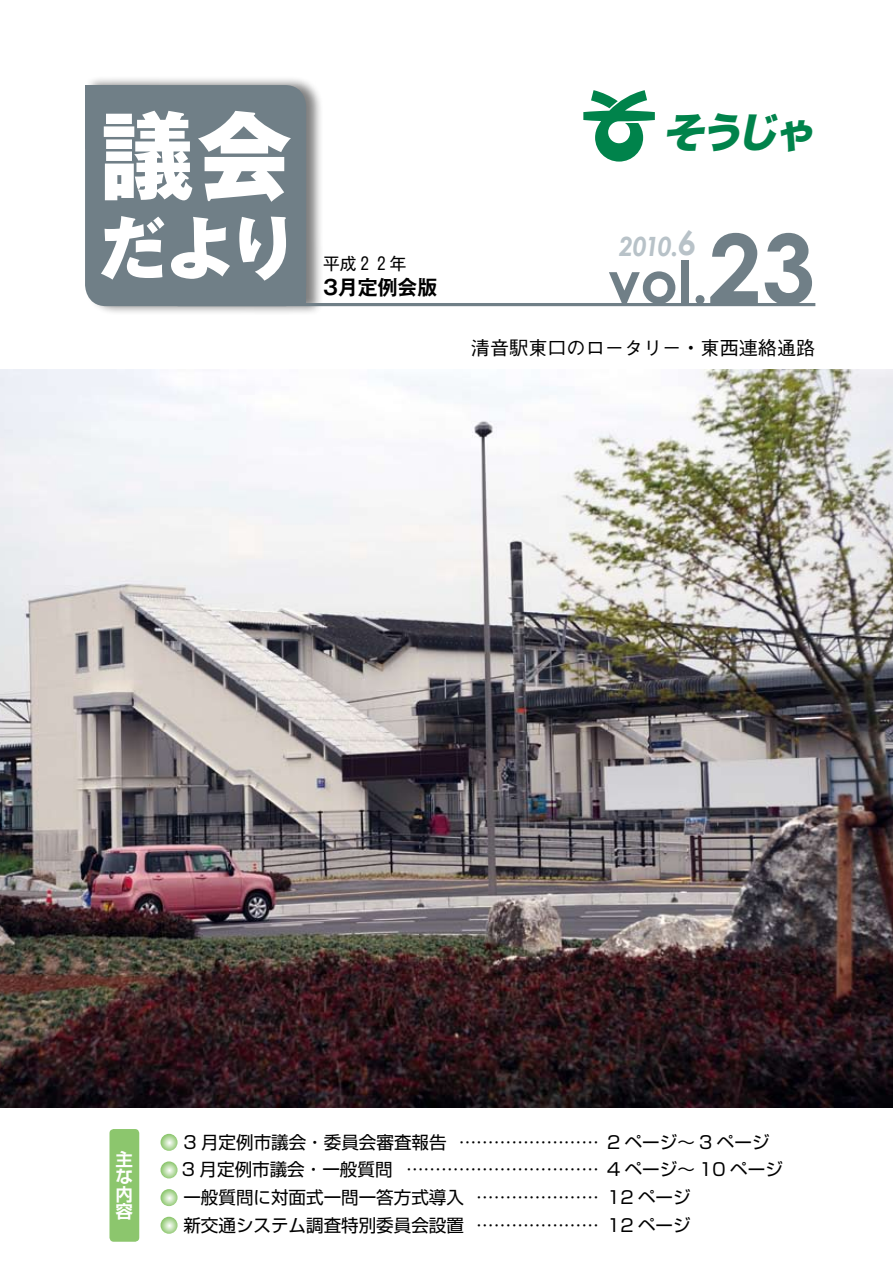
<style>
.page{position:relative;width:893px;height:1263px;background:#fff}
.page>*{position:absolute;margin:0;border:0;box-sizing:border-box;transform-origin:0 0}
.t1{font:700 95.7px "Century Gothic";color:#707f87}
.t2{font:95.7px "Gothic MB101 hea";color:#fff}
.t3{font:69.15px "Gothic MB101 hea";color:#fff}
.t4{font:700 58.5px "Century Gothic";color:#707f87}
.t5{font:italic 41.4px "Hira Kaku Std W8";color:#00834b}
.t6{font:italic 700 26.55px "Century Gothic";color:#b8c2c8}
.t7{font:20.25px "Gothic MB101 De B";color:#000}
.t8{font:500 19.2px "Gothic BBB";color:#000}
.t9{font:17.55px "Shin Go";color:#000}
.t10{font:700 17.55px/17.5px "Shin Go De";color:#fff;text-align:justify}
.t11{font:16.95px "Gothic MB101";color:#000}
.s1{font-size:34.05px}
.s2{font-size:58.5px}
</style>
<div class="page">
<img style="left:0;top:370px;width:893px;height:738px">
<div style="left:84px;top:76px;width:240px;height:239px;background:#000;opacity:.5"></div>
<div style="left:85px;top:85px;width:221px;height:221px;background:#707f87;border-radius:21px"></div>
<div style="left:242px;top:242px;width:64px;height:64px;background:#707f87"></div>
<div style="left:85px;top:85px;width:64px;height:64px;background:#707f87"></div>
<hr style="left:178px;top:303px;width:637px;height:3px;background:#707f87">
<svg style="left:583px;top:90px;width:72px;height:72px"></svg>
<svg style="left:161px;top:1134px;width:17px;height:17px"></svg>
<svg style="left:161px;top:1161px;width:17px;height:17px"></svg>
<svg style="left:161px;top:1189px;width:17px;height:17px"></svg>
<svg style="left:161px;top:1217px;width:17px;height:17px"></svg>
<div style="left:109px;top:1129px;width:30px;height:113px;background:#8cc66d;border-radius:4px"></div>
<h1 class="t2" style="left:100px;top:85px;width:193px">議会</h1>
<h2 class="t3" style="left:99px;top:197px;width:199px">だより</h2>
<p class="t11" style="left:323px;top:252px;width:85px">平成２２年</p>
<p class="t7" style="left:323px;top:273px;width:115px">3月定例会版</p>
<h3 class="t5" style="left:662px;top:110px;width:167px">そうじゃ</h3>
<h3 class="t6" style="left:619px;top:230px;width:79px">2010.<span class="s1">6</span></h3>
<h1 class="t1" style="left:692px;top:208px;width:125px"><span class="s2">.</span>23</h1>
<h3 class="t4" style="left:608px;top:245px;width:85px">vol</h3>
<p class="t8" style="left:471px;top:337px;width:346px">清音駅東口のロータリー・東西連絡通路</p>
<p class="t10" style="left:116px;top:1149px;width:19px">主な内容</p>
<p class="t9" style="left:183px;top:1130px;width:265px">3 月定例市議会・委員会審査報告</p>
<p class="t9" style="left:459px;top:1130px;width:142px">……………………</p>
<p class="t9" style="left:182px;top:1158px;width:212px">3 月定例市議会・一般質問</p>
<p class="t9" style="left:406px;top:1158px;width:194px">……………………………</p>
<p class="t9" style="left:183px;top:1186px;width:282px">一般質問に対面式一問一答方式導入</p>
<p class="t9" style="left:183px;top:1213px;width:282px">新交通システム調査特別委員会設置</p>
<p class="t9" style="left:476px;top:1186px;width:124px">…………………</p>
<p class="t9" style="left:476px;top:1213px;width:124px">…………………</p>
<p class="t9" style="left:607px;top:1130px;width:164px">2 ページ〜 3 ページ</p>
<p class="t9" style="left:607px;top:1158px;width:177px">4 ページ〜 10 ページ</p>
<p class="t9" style="left:607px;top:1186px;width:85px">12 ページ</p>
<p class="t9" style="left:607px;top:1213px;width:85px">12 ページ</p>
</div>
